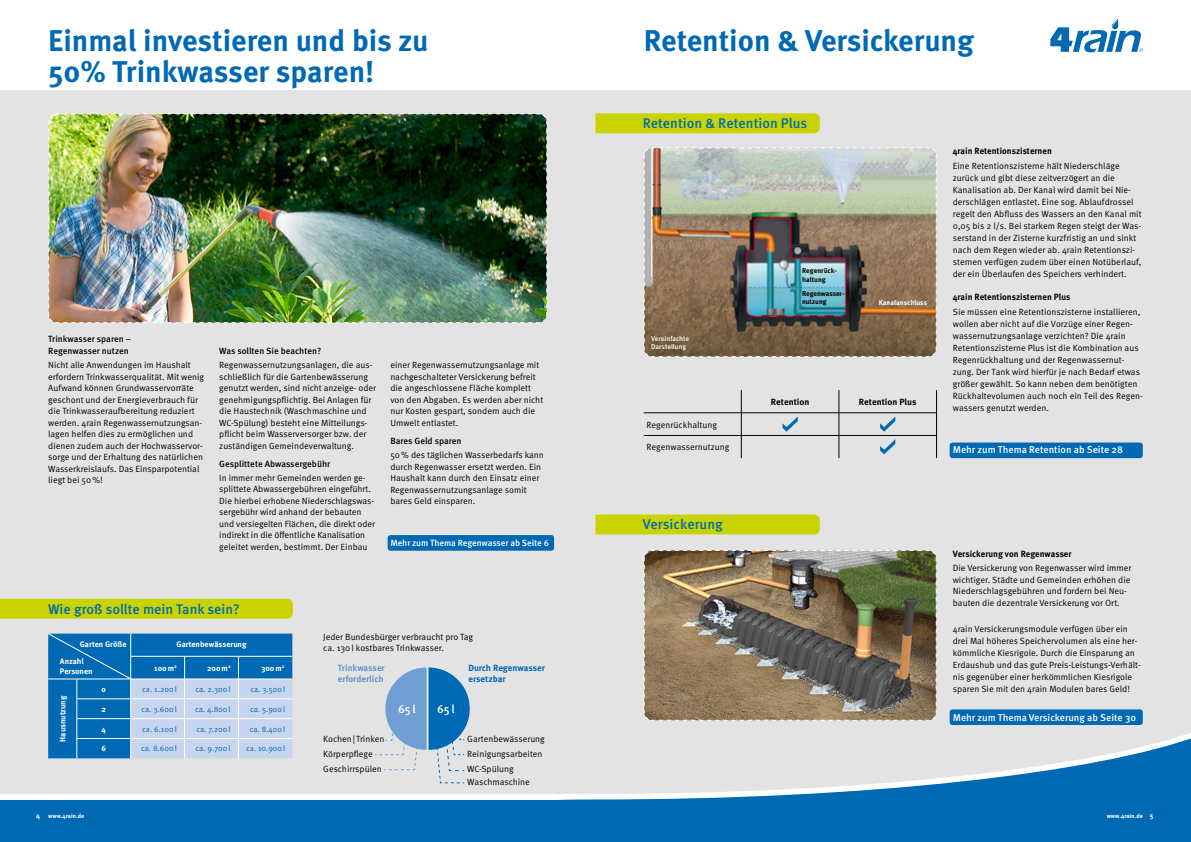
<style>
.page{position:relative;width:1191px;height:842px;background:#fff}
.page>*{position:absolute;margin:0;border:0;box-sizing:border-box;transform-origin:0 0}
.t1{font:700 30px/31px "Meta Pro";letter-spacing:-.005em;color:#0069b4}
.t2{font:500 14px "Meta Pro";color:#0069b4}
.t3{font:500 11.6px "Meta Pro";letter-spacing:.06em;color:#fff}
.t4{font:500 10px "Meta Pro";color:#fff}
.t5{font:9px/11.5px "Meta Pro";color:#000}
.t6{font:700 9px "Meta Pro";color:#000}
.t7{font:500 9px/12px "Meta Pro";letter-spacing:-.005em;color:#000}
.t8{font:500 9px "Meta Pro";letter-spacing:-.01em;color:#fff}
.t9{font:700 9px/10.8px "Meta Pro";letter-spacing:-.005em;color:#0069b4}
.t10{font:700 9px/10.8px "Meta Pro";color:#6096d0}
.t11{font:8px "Meta Pro";color:#0069b4}
.t12{font:700 8px/9.6px "Meta Pro";color:#fff}
.t13{font:700 7px/8.4px "Meta Pro";letter-spacing:-.01em;color:#000}
.t14{font:500 7px/8.4px "Meta Pro";letter-spacing:-.005em;color:#fff}
.t15{font:700 7px "Meta Pro";color:#fff}
.t16{font:700 6px "Meta Pro";color:#fff}
.s1{font-size:7px}
</style>
<div class="page">
<div style="left:0;top:91px;width:1191px;height:716px;background:#e3e3e3"></div>
<div style="left:0;top:794px;width:596px;height:48px;background:#fff"></div>
<svg style="left:596px;top:735px;width:595px;height:107px;fill:#0069b4"></svg>
<div style="left:0;top:799px;width:596px;height:43px;background:#0069b4"></div>
<svg style="left:375px;top:667px;width:95px;height:117px"></svg>
<svg style="left:1050px;top:18px;width:93px;height:34px"></svg>
<div style="left:949px;top:442px;width:193px;height:16px;background:#0069b4;border-radius:3px"></div>
<div style="left:949px;top:709px;width:193px;height:16px;background:#0069b4;border-radius:3px"></div>
<svg style="left:48px;top:634px;width:244px;height:124px;background:#5c9bcf"></svg>
<svg style="left:741px;top:390px;width:1px;height:68px"></svg>
<svg style="left:838px;top:390px;width:1px;height:68px"></svg>
<svg style="left:936px;top:390px;width:1px;height:68px"></svg>
<hr style="left:643px;top:413px;width:98px;height:1px;background:#000">
<hr style="left:741px;top:413px;width:98px;height:1px;background:#000">
<hr style="left:839px;top:413px;width:97px;height:1px;background:#000">
<hr style="left:643px;top:435px;width:98px;height:1px;background:#000">
<hr style="left:741px;top:435px;width:98px;height:1px;background:#000">
<hr style="left:839px;top:435px;width:97px;height:1px;background:#000">
<svg style="left:782px;top:417px;width:15px;height:15px"></svg>
<svg style="left:880px;top:417px;width:15px;height:15px"></svg>
<svg style="left:880px;top:439px;width:15px;height:15px"></svg>
<img style="left:644px;top:147px;width:293px;height:210px">
<img style="left:48px;top:113px;width:499px;height:210px">
<img style="left:644px;top:550px;width:293px;height:171px">
<div style="left:387px;top:535px;width:167px;height:16px;background:#0069b4;border-radius:3px"></div>
<div style="left:595px;top:113px;width:224px;height:20px;background:#c8d300"></div>
<div style="left:595px;top:514px;width:224px;height:20px;background:#c8d300"></div>
<div style="left:0;top:599px;width:293px;height:20px;background:#c8d300"></div>
<h1 class="t1" style="left:48px;top:25px;width:382px">Einmal investieren und bis zu<br>50% Trinkwasser sparen!</h1>
<h1 class="t1" style="left:643px;top:25px;width:332px">Retention &amp; Versickerung</h1>
<p class="t7" style="left:48px;top:333px;width:84px">Trinkwasser sparen –<br>Regenwasser nutzen</p>
<p class="t5" style="left:48px;top:360px;width:158px">Nicht alle Anwendungen im Haushalt erfordern Trinkwasserqualität. Mit wenig Aufwand können Grundwasservorräte geschont und der Energieverbrauch für die Trinkwasseraufbereitung reduziert werden. 4rain Regenwassernutzungsan&shy;lagen helfen dies zu ermöglichen und dienen zudem auch der Hochwasservor&shy;sorge und der Erhaltung des natürlichen Wasserkreislaufs. Das Einsparpotential liegt bei 50%!</p>
<p class="t7" style="left:219px;top:345px;width:104px">Was sollten Sie beachten?</p>
<p class="t5" style="left:219px;top:360px;width:158px">Regenwassernutzungsanlagen, die aus&shy;schließlich für die Gartenbewässerung genutzt werden, sind nicht anzeige- oder genehmigungspflichtig. Bei Anlagen für die Haustechnik (Waschmaschine und WC-Spülung) besteht eine Mitteilungs&shy;pflicht beim Wasserversorger bzw. der zuständigen Gemeindeverwaltung.</p>
<p class="t7" style="left:219px;top:458px;width:113px">Gesplittete Abwassergebühr</p>
<p class="t5" style="left:219px;top:472px;width:157px">In immer mehr Gemeinden werden ge&shy;splittete Abwassergebühren eingeführt.<br>Die hierbei erhobene Niederschlagswas&shy;sergebühr wird anhand der bebauten und versiegelten Flächen, die direkt oder indirekt in die öffentliche Kanalisation geleitet werden, bestimmt. Der Einbau</p>
<p class="t5" style="left:390px;top:360px;width:154px">einer Regenwassernutzungsanlage mit nachgeschalteter Versickerung befreit die angeschlossene Fläche komplett von den Abgaben. Es werden aber nicht nur Kosten gespart, sondern auch die Umwelt entlastet.</p>
<p class="t7" style="left:390px;top:435px;width:73px">Bares Geld sparen</p>
<p class="t5" style="left:390px;top:449px;width:155px">50% des täglichen Wasserbedarfs kann durch Regenwasser ersetzt werden. Ein Haushalt kann durch den Einsatz einer Regenwassernutzungsanlage somit bares Geld einsparen.</p>
<p class="t8" style="left:390px;top:537px;width:160px">Mehr zum Thema Regenwasser ab Seite 6</p>
<h2 class="t2" style="left:48px;top:600px;width:193px">Wie groß sollte mein Tank sein?</h2>
<p class="t12" style="left:80px;top:639px;width:48px">Garten Größe</p>
<p class="t12" style="left:60px;top:656px;width:34px">Anzahl<br>Personen</p>
<p class="t12" style="left:176px;top:640px;width:71px">Gartenbewässerung</p>
<p class="t12" style="left:154px;top:663px;width:24px">100m<sup>2</sup></p>
<p class="t12" style="left:207px;top:663px;width:25px">200m<sup>2</sup></p>
<p class="t12" style="left:261px;top:663px;width:25px">300m<sup>2</sup></p>
<p class="t12" style="left:58px;top:742px;width:48px;rotate:-90deg">Hausnutzung</p>
<p class="t12" style="left:101px;top:684px;width:6px">0</p>
<p class="t11" style="left:142px;top:684px;width:36px">ca. 1.200l</p>
<p class="t11" style="left:195px;top:684px;width:37px">ca. 2.300l</p>
<p class="t11" style="left:250px;top:684px;width:36px">ca. 3.500l</p>
<p class="t12" style="left:101px;top:704px;width:6px">2</p>
<p class="t11" style="left:141px;top:704px;width:37px">ca. 3.600l</p>
<p class="t11" style="left:195px;top:704px;width:37px">ca. 4.800l</p>
<p class="t11" style="left:250px;top:704px;width:37px">ca. 5.900l</p>
<p class="t12" style="left:102px;top:724px;width:6px">4</p>
<p class="t11" style="left:142px;top:724px;width:36px">ca. 6.100l</p>
<p class="t11" style="left:196px;top:724px;width:36px">ca. 7.200l</p>
<p class="t11" style="left:250px;top:724px;width:37px">ca. 8.400l</p>
<p class="t12" style="left:101px;top:744px;width:6px">6</p>
<p class="t11" style="left:141px;top:744px;width:37px">ca. 8.600l</p>
<p class="t11" style="left:195px;top:744px;width:37px">ca. 9.700l</p>
<p class="t11" style="left:246px;top:744px;width:41px">ca. 10.900l</p>
<p class="t5" style="left:323px;top:632px;width:151px;line-height:10.8px">Jeder Bundesbürger verbraucht pro Tag ca. 130l kostbares Trinkwasser.</p>
<p class="t10" style="left:338px;top:662px;width:49px">Trinkwasser erforderlich</p>
<p class="t9" style="left:468px;top:662px;width:78px">Durch Regenwasser ersetzbar</p>
<p class="t3" style="left:398px;top:702px;width:19px">65l</p>
<p class="t3" style="left:437px;top:702px;width:19px">65l</p>
<p class="t5" style="left:323px;top:734px;width:63px">Kochen|Trinken</p>
<p class="t5" style="left:467px;top:734px;width:79px">Gartenbewässerung</p>
<p class="t5" style="left:467px;top:762px;width:64px;line-height:13.3px">WC-Spülung<br>Waschmaschine</p>
<p class="t5" style="left:323px;top:748px;width:51px">Körperpflege</p>
<p class="t5" style="left:467px;top:748px;width:77px">Reinigungsarbeiten</p>
<p class="t5" style="left:323px;top:763px;width:60px">Geschirrspülen</p>
<h2 class="t2" style="left:642px;top:115px;width:166px">Retention &amp; Retention Plus</h2>
<p class="t13" style="left:802px;top:267px;width:36px">Regenrück&shy;haltung</p>
<p class="t14" style="left:651px;top:334px;width:40px">Vereinfachte<br>Darstellung</p>
<p class="t5" style="left:646px;top:419px;width:72px">Regenrückhaltung</p>
<p class="t5" style="left:646px;top:441px;width:84px">Regenwassernutzung</p>
<p class="t13" style="left:802px;top:289px;width:44px">Regenwasser&shy;nutzung</p>
<p class="t15" style="left:878px;top:298px;width:50px">Kanalanschluss</p>
<p class="t6" style="left:771px;top:396px;width:40px">Retention</p>
<p class="t6" style="left:859px;top:396px;width:59px">Retention Plus</p>
<p class="t6" style="left:952px;top:145px;width:101px">4rain Retentionszisternen</p>
<p class="t5" style="left:952px;top:160px;width:190px;line-height:12px">Eine Retentionszisterne hält Niederschläge zurück und gibt diese zeitverzögert an die Kanalisation ab. Der Kanal wird damit bei Nie&shy;derschlägen entlastet. Eine sog. Ablaufdrossel regelt den Abfluss des Wassers an den Kanal mit 0,05 bis 2 l/s. Bei starkem Regen steigt der Was&shy;serstand in der Zisterne kurzfristig an und sinkt nach dem Regen wieder ab. 4rain Retentionszi&shy;sternen verfügen zudem über einen Notüberlauf, der ein Überlaufen des Speichers verhindert.</p>
<p class="t6" style="left:952px;top:292px;width:119px">4rain Retentionszisternen Plus</p>
<p class="t5" style="left:952px;top:306px;width:191px;line-height:12px">Sie müssen eine Retentionszisterne installieren, wollen aber nicht auf die Vorzüge einer Regen&shy;wassernutzungsanlage verzichten? Die 4rain Retentionszisterne Plus ist die Kombination aus Regenrückhaltung und der Regenwassernut&shy;zung. Der Tank wird hierfür je nach Bedarf etwas größer gewählt. So kann neben dem benötigten Rückhaltevolumen auch noch ein Teil des Regen&shy;wassers genutzt werden.</p>
<p class="t4" style="left:952px;top:444px;width:172px">Mehr zum Thema Retention ab Seite 28</p>
<h2 class="t2" style="left:642px;top:516px;width:82px">Versickerung</h2>
<p class="t6" style="left:952px;top:548px;width:120px">Versickerung von Regenwasser</p>
<p class="t5" style="left:952px;top:562px;width:180px">Die Versickerung von Regenwasser wird immer wichtiger. Städte und Gemeinden erhöhen die Niederschlagsgebühren und fordern bei Neu&shy;bauten die dezentrale Versickerung vor Ort.</p>
<p class="t5" style="left:952px;top:623px;width:189px;line-height:12px">4rain Versickerungsmodule verfügen über ein drei Mal höheres Speichervolumen als eine her&shy;kömmliche Kiesrigole. Durch die Einsparung an Erdaushub und das gute Preis-Leistungs-Verhält&shy;nis gegenüber einer herkömmlichen Kiesrigole sparen Sie mit den 4rain Modulen bares Geld!</p>
<p class="t4" style="left:952px;top:711px;width:185px">Mehr zum Thema Versickerung ab Seite 30</p>
<p class="t15" style="left:36px;top:811px;width:5px">4</p>
<p class="t16" style="left:1106px;top:812px;width:48px">www.4rain.de <span class="s1">5</span></p>
<p class="t16" style="left:48px;top:812px;width:38px">www.4rain.de</p>
</div>
